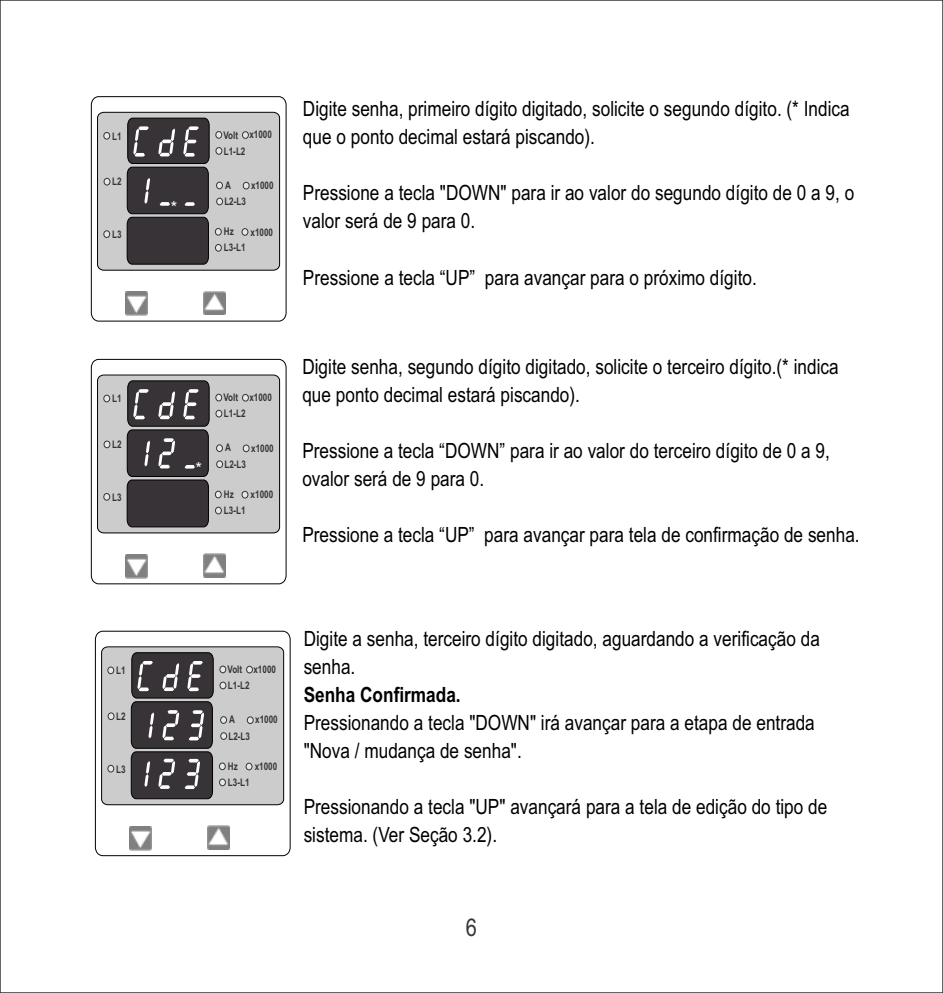
<style>
.page{position:relative;width:943px;height:993px;background:#fff}
.page>*{position:absolute;margin:0;border:0;box-sizing:border-box;transform-origin:0 0}
.t1{font:24.5px "Arial Narrow";color:#383336}
.t2{font:21px/28px "Arial Narrow";color:#000}
.t3{font:700 21px "Arial Narrow";color:#000}
.t4{font:16.45px "Arial";color:#fff}
.t5{font:700 10.5px "Arial Narrow";color:#383336;scale:.94 1}
</style>
<div class="page">
<svg style="left:95px;top:630px;width:196px;height:226px"></svg>
<img style="left:129px;top:826px;width:22px;height:23px">
<img style="left:207px;top:825px;width:23px;height:24px">
<svg style="left:101px;top:646px;width:190px;height:159px;background:#949394"></svg>
<svg style="left:91px;top:96px;width:196px;height:226px"></svg>
<svg style="left:97px;top:111px;width:190px;height:160px;background:#908e8f"></svg>
<img style="left:125px;top:292px;width:22px;height:23px">
<img style="left:203px;top:291px;width:23px;height:24px">
<div style="left:103px;top:132px;width:7px;height:7px;background:#e6e8e8;border:1px solid #383336;border-radius:50%"></div>
<svg style="left:104px;top:178px;width:6px;height:7px"></svg>
<div style="left:103px;top:230px;width:7px;height:8px;background:#e6e8e8;border:1px solid #383336;border-radius:50%"></div>
<div style="left:216px;top:198px;width:7px;height:7px;background:#e6e8e8;border:1px solid #383336;border-radius:50%"></div>
<div style="left:215px;top:244px;width:7px;height:7px;background:#e6e8e8;border:1px solid #383336;border-radius:50%"></div>
<svg style="left:242px;top:228px;width:6px;height:7px"></svg>
<div style="left:215px;top:228px;width:7px;height:7px;background:#e6e8e8;border:1px solid #383336;border-radius:50%"></div>
<div style="left:215px;top:147px;width:7px;height:8px;background:#e6e8e8;border:1px solid #383336;border-radius:50%"></div>
<div style="left:242px;top:131px;width:7px;height:8px;background:#e6e8e8;border:1px solid #383336;border-radius:50%"></div>
<div style="left:215px;top:131px;width:7px;height:7px;background:#e6e8e8;border:1px solid #383336;border-radius:50%"></div>
<svg style="left:243px;top:182px;width:6px;height:7px"></svg>
<div style="left:216px;top:182px;width:7px;height:7px;background:#e6e8e8;border:1px solid #383336;border-radius:50%"></div>
<svg style="left:91px;top:358px;width:196px;height:226px"></svg>
<svg style="left:97px;top:374px;width:190px;height:159px;background:#918f90"></svg>
<img style="left:125px;top:554px;width:22px;height:24px">
<img style="left:203px;top:553px;width:23px;height:24px">
<div style="left:103px;top:394px;width:7px;height:8px;background:#e6e8e8;border:1px solid #383336;border-radius:50%"></div>
<svg style="left:104px;top:440px;width:6px;height:8px"></svg>
<div style="left:103px;top:493px;width:7px;height:7px;background:#e6e8e8;border:1px solid #383336;border-radius:50%"></div>
<div style="left:216px;top:460px;width:7px;height:8px;background:#e6e8e8;border:1px solid #383336;border-radius:50%"></div>
<div style="left:215px;top:506px;width:7px;height:8px;background:#e6e8e8;border:1px solid #383336;border-radius:50%"></div>
<svg style="left:242px;top:491px;width:6px;height:7px"></svg>
<div style="left:215px;top:490px;width:7px;height:8px;background:#e6e8e8;border:1px solid #383336;border-radius:50%"></div>
<div style="left:215px;top:410px;width:7px;height:7px;background:#e6e8e8;border:1px solid #383336;border-radius:50%"></div>
<div style="left:242px;top:394px;width:7px;height:7px;background:#e6e8e8;border:1px solid #383336;border-radius:50%"></div>
<div style="left:215px;top:394px;width:7px;height:7px;background:#e6e8e8;border:1px solid #383336;border-radius:50%"></div>
<svg style="left:243px;top:444px;width:6px;height:8px"></svg>
<div style="left:216px;top:444px;width:7px;height:8px;background:#e6e8e8;border:1px solid #383336;border-radius:50%"></div>
<p class="t5" style="left:223px;top:131px;width:53px">Volt x1000</p>
<p class="t5" style="left:112px;top:132px;width:12px">L1</p>
<p class="t5" style="left:112px;top:177px;width:12px">L2</p>
<p class="t5" style="left:225px;top:181px;width:8px">A</p>
<p class="t5" style="left:251px;top:181px;width:25px">x1000</p>
<p class="t4" style="left:171px;top:201px;width:8px">*</p>
<p class="t5" style="left:224px;top:147px;width:25px">L1-L2</p>
<p class="t5" style="left:224px;top:197px;width:25px">L2-L3</p>
<p class="t5" style="left:224px;top:227px;width:12px">Hz</p>
<p class="t5" style="left:250px;top:228px;width:25px">x1000</p>
<p class="t5" style="left:112px;top:230px;width:12px">L3</p>
<p class="t5" style="left:224px;top:244px;width:25px">L3-L1</p>
<p class="t5" style="left:223px;top:393px;width:53px">Volt x1000</p>
<p class="t5" style="left:112px;top:394px;width:12px">L1</p>
<p class="t5" style="left:112px;top:440px;width:12px">L2</p>
<p class="t5" style="left:225px;top:443px;width:8px">A</p>
<p class="t5" style="left:251px;top:443px;width:25px">x1000</p>
<p class="t4" style="left:195px;top:462px;width:8px">*</p>
<p class="t5" style="left:224px;top:409px;width:25px">L1-L2</p>
<p class="t5" style="left:224px;top:460px;width:25px">L2-L3</p>
<p class="t5" style="left:224px;top:490px;width:12px">Hz</p>
<p class="t5" style="left:251px;top:490px;width:25px">x1000</p>
<p class="t5" style="left:112px;top:493px;width:12px">L3</p>
<p class="t5" style="left:224px;top:506px;width:25px">L3-L1</p>
<p class="t2" style="left:303px;top:97px;width:548px">Digite senha, primeiro dígito digitado, solicite o segundo dígito. (* Indica que o ponto decimal estará piscando).</p>
<p class="t2" style="left:303px;top:181px;width:553px">Pressione a tecla "DOWN" para ir ao valor do segundo dígito de 0 a 9, o valor será de 9 para 0.</p>
<p class="t2" style="left:303px;top:265px;width:455px">Pressione a tecla “UP” para avançar para o próximo dígito.</p>
<p class="t2" style="left:302px;top:354px;width:538px">Digite senha, segundo dígito digitado, solicite o terceiro dígito.(* indica que ponto decimal estará piscando).</p>
<p class="t2" style="left:302px;top:438px;width:529px">Pressione a tecla “DOWN” para ir ao valor do terceiro dígito de 0 a 9, ovalor será de 9 para 0.</p>
<p class="t2" style="left:302px;top:522px;width:559px">Pressione a tecla “UP” para avançar para tela de confirmação de senha.</p>
<p class="t5" style="left:227px;top:665px;width:53px">Volt x1000</p>
<p class="t5" style="left:116px;top:666px;width:12px">L1</p>
<p class="t5" style="left:116px;top:711px;width:12px">L2</p>
<p class="t5" style="left:229px;top:715px;width:8px">A</p>
<p class="t5" style="left:255px;top:715px;width:25px">x1000</p>
<p class="t5" style="left:228px;top:681px;width:25px">L1-L2</p>
<p class="t5" style="left:116px;top:764px;width:12px">L3</p>
<p class="t5" style="left:228px;top:731px;width:25px">L2-L3</p>
<p class="t5" style="left:228px;top:761px;width:12px">Hz</p>
<p class="t5" style="left:255px;top:762px;width:25px">x1000</p>
<p class="t5" style="left:228px;top:777px;width:25px">L3-L1</p>
<p class="t2" style="left:304px;top:626px;width:517px">Digite a senha, terceiro dígito digitado, aguardando a verificação da senha.</p>
<p class="t3" style="left:304px;top:686px;width:158px">Senha Confirmada.</p>
<p class="t2" style="left:304px;top:710px;width:512px">Pressionando a tecla "DOWN" irá avançar para a etapa de entrada "Nova / mudança de senha".</p>
<p class="t2" style="left:304px;top:794px;width:525px">Pressionando a tecla "UP" avançará para a tela de edição do tipo de sistema. (Ver Seção 3.2).</p>
<p class="t1" style="left:466px;top:917px;width:13px">6</p>
</div>
